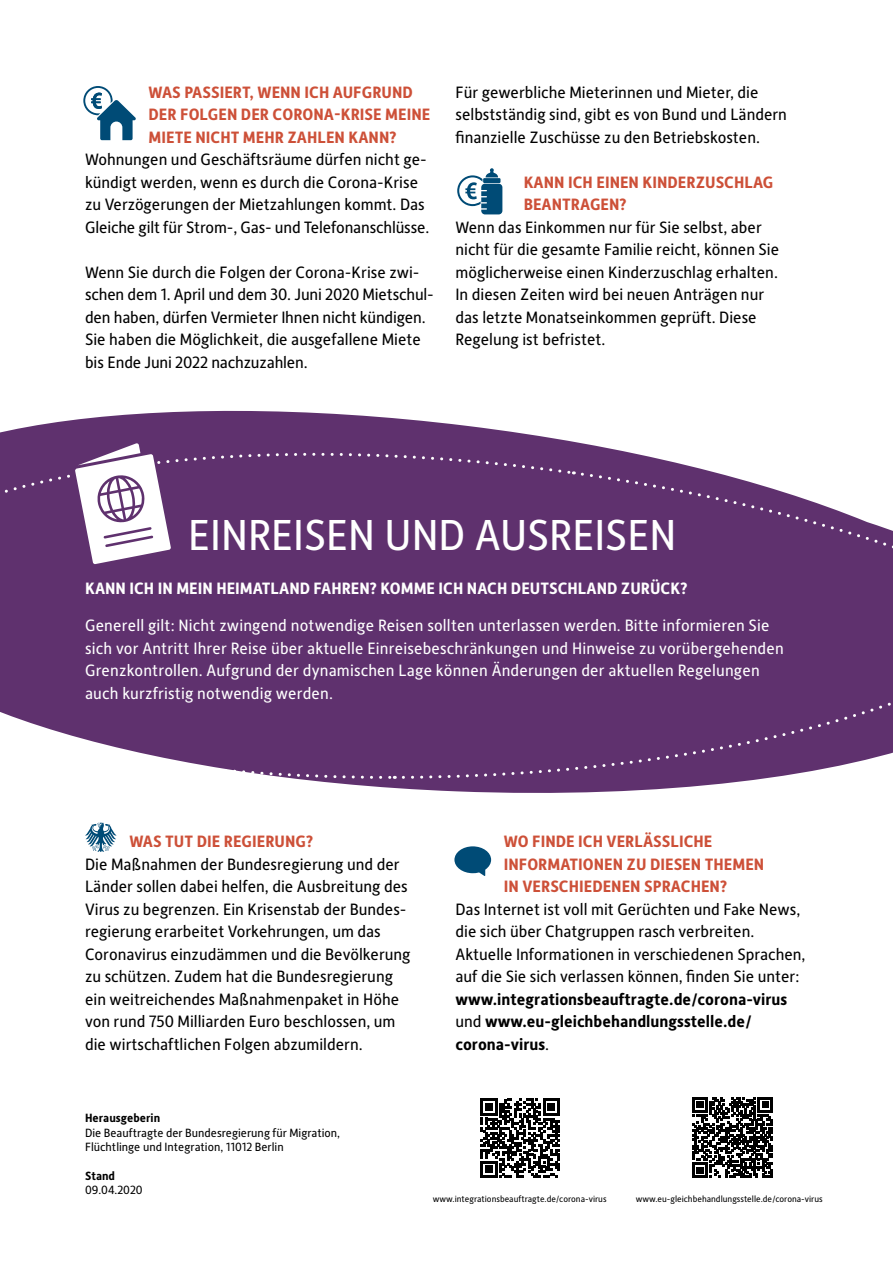
<style>
.page{position:relative;width:893px;height:1263px;background:#fff}
.page>*{position:absolute;margin:0;border:0;box-sizing:border-box;transform-origin:0 0}
.t1{font:43.5px "Alber New";color:#fff}
.t2{font:16.5px/22.5px "Alber New";color:#000}
.t3{font:16.5px/22.5px "Alber New";letter-spacing:.01em;color:#fff}
.t4{font:700 16.5px/22.5px "Alber New";color:#cd5038}
.t5{font:700 16.5px/22.5px "Alber New";color:#000}
.t6{font:700 16.5px "Alber New";color:#fff}
.t7{font:12px/14.4px "Alber New";color:#000}
.t8{font:700 12px "Alber New";color:#000}
.t9{font:9px "Alber New";color:#000}
.s1{font-weight:400}
</style>
<div class="page">
<svg style="left:82px;top:410px;width:627px;height:383px"></svg>
<div style="left:0;top:419px;width:572px;height:215px;background:#5f316e"></div>
<svg style="left:579px;top:471px;width:246px;height:322px"></svg>
<svg style="left:0;top:514px;width:393px;height:266px;background:#6c427a"></svg>
<div style="left:400px;top:506px;width:493px;height:274px;background:#5f316e"></div>
<svg style="left:83px;top:86px;width:53px;height:54px"></svg>
<svg style="left:85px;top:823px;width:32px;height:29px"></svg>
<svg style="left:457px;top:168px;width:45px;height:46px"></svg>
<svg style="left:75px;top:443px;width:96px;height:121px"></svg>
<svg style="left:454px;top:846px;width:37px;height:30px"></svg>
<svg style="left:480px;top:1099px;width:80px;height:79px"></svg>
<svg style="left:692px;top:1097px;width:81px;height:81px"></svg>
<p class="t4" style="left:149px;top:80px;width:283px">WAS PASSIERT, WENN ICH AUFGRUND<br>DER FOLGEN DER CORONA-KRISE MEINE<br>MIETE NICHT MEHR ZAHLEN KANN?</p>
<p class="t2" style="left:85px;top:148px;width:346px">Wohnungen und Geschäftsräume dürfen nicht ge&shy;kündigt werden, wenn es durch die Corona-Krise zu Verzögerungen der Mietzahlungen kommt. Das Gleiche gilt für Strom-, Gas- und Telefonanschlüsse.</p>
<p class="t2" style="left:85px;top:260px;width:350px">Wenn Sie durch die Folgen der Corona-Krise zwi&shy;schen dem 1. April und dem 30. Juni 2020 Mietschul&shy;den haben, dürfen Vermieter Ihnen nicht kündigen.<br>Sie haben die Möglichkeit, die ausgefallene Miete bis Ende Juni 2022 nachzuzahlen.</p>
<p class="t2" style="left:455px;top:80px;width:333px">Für gewerbliche Mieterinnen und Mieter, die selbstständig sind, gibt es von Bund und Ländern finanzielle Zuschüsse zu den Betriebskosten.</p>
<p class="t4" style="left:524px;top:170px;width:251px">KANN ICH EINEN KINDERZUSCHLAG<br>BEANTRAGEN?</p>
<p class="t2" style="left:455px;top:215px;width:325px">Wenn das Einkommen nur für Sie selbst, aber nicht für die gesamte Familie reicht, können Sie möglicherweise einen Kinderzuschlag erhalten.<br>In diesen Zeiten wird bei neuen Anträgen nur das letzte Monatseinkommen geprüft. Diese Regelung ist befristet.</p>
<h1 class="t1" style="left:188px;top:506px;width:490px">EINREISEN UND AUSREISEN</h1>
<p class="t6" style="left:85px;top:578px;width:604px">KANN ICH IN MEIN HEIMATLAND FAHREN? KOMME ICH NACH DEUTSCHLAND ZURÜCK?</p>
<p class="t3" style="left:85px;top:613px;width:700px">Generell gilt: Nicht zwingend notwendige Reisen sollten unterlassen werden. Bitte informieren Sie sich vor Antritt Ihrer Reise über aktuelle Einreisebeschränkungen und Hinweise zu vorübergehenden Grenzkontrollen. Aufgrund der dynamischen Lage können Änderungen der aktuellen Regelungen auch kurzfristig notwendig werden.</p>
<p class="t4" style="left:129px;top:829px;width:185px">WAS TUT DIE REGIERUNG?</p>
<p class="t2" style="left:85px;top:852px;width:327px">Die Maßnahmen der Bundesregierung und der Länder sollen dabei helfen, die Ausbreitung des Virus zu begrenzen. Ein Krisenstab der Bundes&shy;regierung erarbeitet Vorkehrungen, um das Coronavirus einzudämmen und die Bevölkerung zu schützen. Zudem hat die Bundesregierung ein weitreichendes Maßnahmenpaket in Höhe von rund 750 Milliarden Euro beschlossen, um die wirtschaftlichen Folgen abzumildern.</p>
<p class="t4" style="left:504px;top:830px;width:262px">WO FINDE ICH VERLÄSSLICHE<br>INFORMATIONEN ZU DIESEN THEMEN<br>IN VERSCHIEDENEN SPRACHEN?</p>
<p class="t2" style="left:455px;top:897px;width:352px">Das Internet ist voll mit Gerüchten und Fake News, die sich über Chatgruppen rasch verbreiten.<br>Aktuelle Informationen in verschiedenen Sprachen, auf die Sie sich verlassen können, finden Sie unter:</p>
<p class="t5" style="left:455px;top:987px;width:333px">www.integrationsbeauftragte.de/corona-virus <span class="s1">und</span> www.eu-gleichbehandlungsstelle.de/ corona-virus<span class="s1">.</span></p>
<p class="t8" style="left:85px;top:1110px;width:77px">Herausgeberin</p>
<p class="t7" style="left:85px;top:1125px;width:257px">Die Beauftragte der Bundesregierung für Migration,<br>Flüchtlinge und Integration, 11012 Berlin</p>
<p class="t8" style="left:85px;top:1168px;width:32px">Stand</p>
<p class="t7" style="left:85px;top:1182px;width:59px">09.04.2020</p>
<p class="t9" style="left:433px;top:1193px;width:175px">www.integrationsbeauftragte.de/corona-virus</p>
<p class="t9" style="left:636px;top:1193px;width:188px">www.eu-gleichbehandlungsstelle.de/corona-virus</p>
</div>
